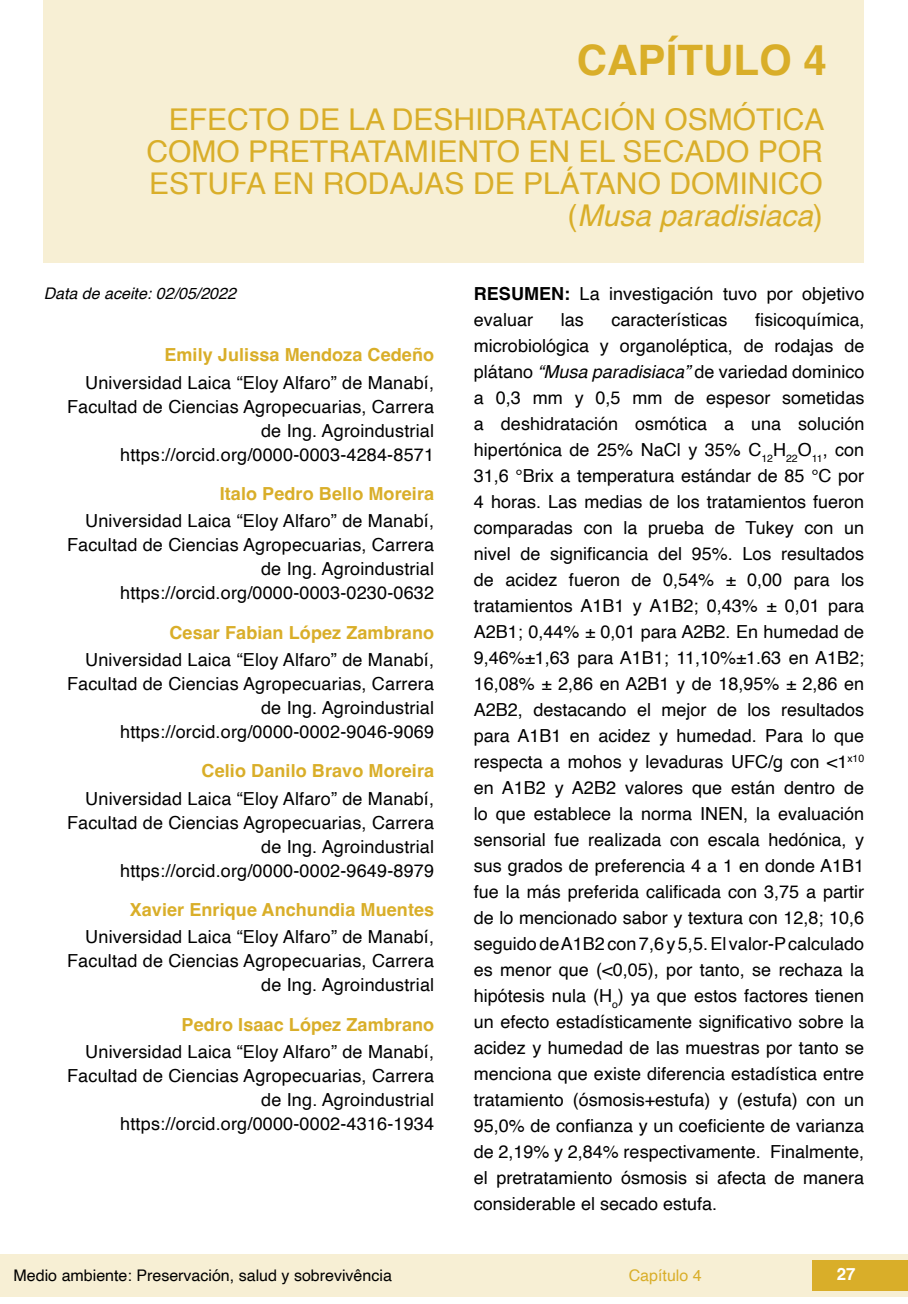
<style>
.page{position:relative;width:908px;height:1304px;background:#fff}
.page>*{position:absolute;margin:0;border:0;box-sizing:border-box;transform-origin:0 0}
.t1{font:700 42px "Helvetica";color:#d9ae29}
.t2{font:30px/32px "Helvetica";color:#d9ae29;text-align:right}
.t3{font:18px/26px "Helvetica";letter-spacing:.01em;color:#000;text-align:right}
.t4{font:700 18px "Helvetica";letter-spacing:.005em;color:#d9ae29}
.t5{font:700 16.8px "Helvetica";color:#fff}
.t6{font:16px "Helvetica";color:#000}
.t7{font:italic 16px "Helvetica";color:#000}
.t8{font:16px "Helvetica";color:#d9ae29}
.s1{font-style:italic}
.s2{font-weight:700}
</style>
<div class="page">
<div style="left:0;top:1254px;width:906px;height:43px;background:#f7efd4"></div>
<div style="left:812px;top:1261px;width:95px;height:30px;background:#d9ae29"></div>
<div style="left:44px;top:0;width:819px;height:263px;background:#f7efd4"></div>
<h1 class="t1" style="left:576px;top:35px;width:251px">CAPÍTULO 4</h1>
<h2 class="t2" style="left:146px;top:104px;width:679px">EFECTO DE LA DESHIDRATACIÓN OSMÓTICA COMO PRETRATAMIENTO EN EL SECADO POR ESTUFA EN RODAJAS DE PLÁTANO DOMINICO (<span class="s1">Musa paradisiaca</span>)</h2>
<p class="t7" style="left:44px;top:280px;width:194px">Data de aceite: 02/05/2022</p>
<p class="t4" style="left:164px;top:344px;width:271px">Emily Julissa Mendoza Cedeño</p>
<p class="t3" style="left:67px;top:371px;width:368px;line-height:24px">Universidad Laica “Eloy Alfaro” de Manabí, Facultad de Ciencias Agropecuarias, Carrera de Ing. Agroindustrial https://orcid.org/0000-0003-4284-8571</p>
<p class="t4" style="left:220px;top:483px;width:216px">Italo Pedro Bello Moreira</p>
<p class="t3" style="left:67px;top:510px;width:368px;line-height:24px">Universidad Laica “Eloy Alfaro” de Manabí, Facultad de Ciencias Agropecuarias, Carrera de Ing. Agroindustrial https://orcid.org/0000-0003-0230-0632</p>
<p class="t4" style="left:169px;top:621px;width:266px">Cesar Fabian López Zambrano</p>
<p class="t3" style="left:67px;top:648px;width:368px;line-height:24px">Universidad Laica “Eloy Alfaro” de Manabí, Facultad de Ciencias Agropecuarias, Carrera de Ing. Agroindustrial https://orcid.org/0000-0002-9046-9069</p>
<p class="t4" style="left:201px;top:760px;width:234px">Celio Danilo Bravo Moreira</p>
<p class="t3" style="left:67px;top:787px;width:368px;line-height:24px">Universidad Laica “Eloy Alfaro” de Manabí, Facultad de Ciencias Agropecuarias, Carrera de Ing. Agroindustrial https://orcid.org/0000-0002-9649-8979</p>
<p class="t4" style="left:130px;top:899px;width:306px">Xavier Enrique Anchundia Muentes</p>
<p class="t3" style="left:67px;top:926px;width:368px;line-height:24px">Universidad Laica “Eloy Alfaro” de Manabí,<br>Facultad de Ciencias Agropecuarias, Carrera de Ing. Agroindustrial</p>
<p class="t4" style="left:181px;top:1013px;width:254px">Pedro Isaac López Zambrano</p>
<p class="t3" style="left:67px;top:1040px;width:368px;line-height:24px">Universidad Laica “Eloy Alfaro” de Manabí, Facultad de Ciencias Agropecuarias, Carrera de Ing. Agroindustrial https://orcid.org/0000-0002-4316-1934</p>
<p class="t3" style="left:473px;top:281px;width:392px;text-align:left"><span class="s2">RESUMEN:</span> La investigación tuvo por objetivo evaluar</p>
<p class="t3" style="left:473px;top:307px;width:392px;text-align:justify;text-indent:281px">fisicoquímica, microbiológica y organoléptica, de rodajas de plátano <span class="s1">“Musa paradisiaca”</span> de variedad dominico a 0,3 mm y 0,5 mm de espesor sometidas a deshidratación osmótica a una solución hipertónica de 25% NaCl y 35% C<sub>12</sub>H<sub>22</sub>O<sub>11</sub>, con 31,6 °Brix a temperatura estándar de 85 °C por 4 horas. Las medias de los tratamientos fueron comparadas con la prueba de Tukey con un nivel de significancia del 95%. Los resultados de acidez fueron de 0,54% ± 0,00 para los tratamientos A1B1 y A1B2; 0,43% ± 0,01 para A2B1; 0,44% ± 0,01 para A2B2. En humedad de 9,46%±1,63 para A1B1; 11,10%±1.63 en A1B2; 16,08% ± 2,86 en A2B1 y de 18,95% ± 2,86 en A2B2, destacando el mejor de los resultados para A1B1 en acidez y humedad. Para lo que respecta a mohos y levaduras UFC/g con &lt;1<sup>x10 </sup>en A1B2 y A2B2 valores que están dentro de lo que establece la norma INEN, la evaluación sensorial fue realizada con escala hedónica, y sus grados de preferencia 4 a 1 en donde A1B1 fue la más preferida calificada con 3,75 a partir de lo mencionado sabor y textura con 12,8; 10,6 seguido de A1B2 con 7,6 y 5,5. El valor-P calculado es menor que (&lt;0,05), por tanto, se rechaza la hipótesis nula (H<sub>o</sub>) ya que estos factores tienen un efecto estadísticamente significativo sobre la acidez y humedad de las muestras por tanto se menciona que existe diferencia estadística entre tratamiento (ósmosis+estufa) y (estufa) con un 95,0% de confianza y un coeficiente de varianza de 2,19% y 2,84% respectivamente. Finalmente, el pretratamiento ósmosis si afecta de manera considerable el secado estufa.</p>
<p class="t3" style="left:560px;top:307px;width:25px">las</p>
<p class="t3" style="left:611px;top:307px;width:118px">características</p>
<p class="t6" style="left:14px;top:1263px;width:379px">Medio ambiente: Preservación, salud y sobrevivência</p>
<p class="t8" style="left:628px;top:1263px;width:74px">Capítulo 4</p>
<p class="t5" style="left:836px;top:1264px;width:20px">27</p>
</div>
